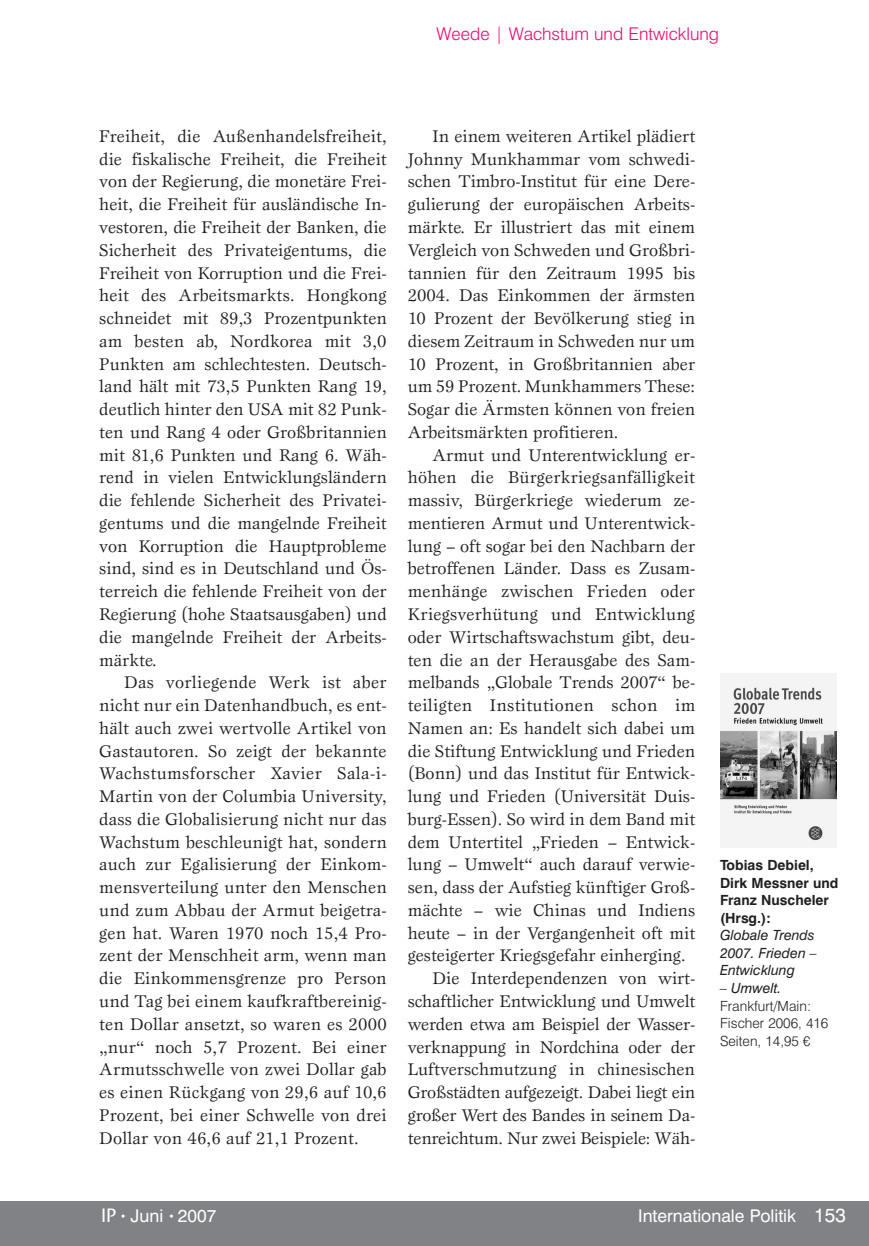
<style>
.page{position:relative;width:869px;height:1246px;background:#fff}
.page>*{position:absolute;margin:0;border:0;box-sizing:border-box;transform-origin:0 0}
.t1{font:17.5px/22.8px "Esprit";color:#231f20;text-align:justify}
.t2{font:17.5px "Swiss 721 BT";color:#fff}
.t3{font:17.5px "Esprit";letter-spacing:.02em;color:#231f20}
.t4{font:300 17.5px "Swiss 721 BT";color:#ed0372}
.t5{font:700 14px/17.5px "Swiss 721 BT";color:#231f20}
.t6{font:italic 14px/17.5px "Swiss 721 BT";color:#231f20}
.t7{font:300 14px/17.5px "Swiss 721 BT";color:#231f20}
.s1{font-family:"ITC Stone Sans";font-weight:500;font-size:19.25px}
.s2{font-size:10.5px}
.s3{font-size:19.25px}
</style>
<div class="page">
<div style="left:0;top:1200px;width:868px;height:45px;background:#808285"></div>
<img style="left:720px;top:673px;width:116px;height:174px">
<p class="t4" style="left:436px;top:23px;width:284px">Weede | Wachstum und Entwicklung</p>
<p class="t1" style="left:99px;top:124px;width:289px">Freiheit, die Außenhandelsfreiheit, die fiskalische Freiheit, die Freiheit von der Regierung, die monetäre Frei&shy;heit, die Freiheit für ausländische In&shy;vestoren, die Freiheit der Banken, die Sicherheit des Privateigentums, die Freiheit von Korruption und die Frei&shy;heit des Arbeitsmarkts. Hongkong schneidet mit 89,3 Prozentpunkten am besten ab, Nordkorea mit 3,0<br>Punkten am schlechtesten. Deutsch&shy;land hält mit 73,5 Punkten Rang 19, deutlich hinter den USA mit 82 Punk&shy;ten und Rang 4 oder Großbritannien mit 81,6 Punkten und Rang 6. Wäh&shy;rend in vielen Entwicklungsländern die fehlende Sicherheit des Privatei&shy;gentums und die mangelnde Freiheit von Korruption die Hauptprobleme sind, sind es in Deutschland und Ös&shy;terreich die fehlende Freiheit von der Regierung (hohe Staatsausgaben) und die mangelnde Freiheit der Arbeits&shy;märkte.</p>
<p class="t1" style="left:99px;top:670px;width:289px;text-indent:25px">Das vorliegende Werk ist aber nicht nur ein Datenhandbuch, es ent&shy;hält auch zwei wertvolle Artikel von Gastautoren. So zeigt der bekannte Wachstumsforscher Xavier Sala-i-Martin von der Columbia University, dass die Globalisierung nicht nur das Wachstum beschleunigt hat, sondern auch zur Egalisierung der Einkom&shy;mensverteilung unter den Menschen und zum Abbau der Armut beigetra&shy;gen hat. Waren 1970 noch 15,4 Pro&shy;zent der Menschheit arm, wenn man die Einkommensgrenze pro Person und Tag bei einem kaufkraftbereinig&shy;ten Dollar ansetzt, so waren es 2000 „nur“ noch 5,7 Prozent. Bei einer Armutsschwelle von zwei Dollar gab es einen Rückgang von 29,6 auf 10,6<br>Prozent, bei einer Schwelle von drei Dollar von 46,6 auf 21,1 Prozent.</p>
<p class="t1" style="left:407px;top:124px;width:289px;text-indent:25px">In einem weiteren Artikel plädiert Johnny Munkhammar vom schwedi&shy;schen Timbro-Institut für eine Dere&shy;gulierung der europäischen Arbeits&shy;märkte. Er illustriert das mit einem Vergleich von Schweden und Großbri&shy;tannien für den Zeitraum 1995 bis 2004. Das Einkommen der ärmsten 10 Prozent der Bevölkerung stieg in diesem Zeitraum in Schweden nur um 10 Prozent, in Großbritannien aber um 59 Prozent. Munkhammers These:<br>Sogar die Ärmsten können von freien Arbeitsmärkten profitieren.</p>
<p class="t1" style="left:432px;top:443px;width:264px">Armut und Unterentwicklung er-</p>
<p class="t1" style="left:407px;top:466px;width:288px">höhen die Bürgerkriegsanfälligkeit</p>
<p class="t1" style="left:407px;top:488px;width:289px">massiv, Bürgerkriege wiederum ze-</p>
<p class="t1" style="left:407px;top:511px;width:289px">mentieren Armut und Unterentwick-</p>
<p class="t1" style="left:407px;top:534px;width:289px">lung – oft sogar bei den Nachbarn der</p>
<p class="t1" style="left:407px;top:557px;width:289px">betroffenen Länder. Dass es Zusam-</p>
<p class="t1" style="left:407px;top:579px;width:289px">menhänge zwischen Frieden oder</p>
<p class="t1" style="left:407px;top:602px;width:289px">Kriegsverhütung und Entwicklung</p>
<p class="t1" style="left:407px;top:625px;width:289px">oder Wirtschaftswachstum gibt, deu-</p>
<p class="t1" style="left:407px;top:648px;width:289px">ten die an der Herausgabe des Sam-</p>
<p class="t1" style="left:407px;top:670px;width:289px">melbands „Globale Trends 2007“ be-</p>
<p class="t3" style="left:407px;top:694px;width:289px">teiligten Institutionen schon im</p>
<p class="t1" style="left:407px;top:716px;width:289px">Namen an: Es handelt sich dabei um</p>
<p class="t1" style="left:407px;top:739px;width:289px">die Stiftung Entwicklung und Frieden</p>
<p class="t1" style="left:407px;top:761px;width:289px">(Bonn) und das Institut für Entwick-</p>
<p class="t1" style="left:407px;top:784px;width:289px">lung und Frieden (Universität Duis-</p>
<p class="t1" style="left:407px;top:807px;width:289px">burg-Essen). So wird in dem Band mit</p>
<p class="t1" style="left:407px;top:830px;width:289px">dem Untertitel „Frieden – Entwick-</p>
<p class="t1" style="left:407px;top:852px;width:289px">lung – Umwelt“ auch darauf verwie-</p>
<p class="t1" style="left:407px;top:875px;width:289px">sen, dass der Aufstieg künftiger Groß-</p>
<p class="t1" style="left:407px;top:898px;width:289px">mächte – wie Chinas und Indiens</p>
<p class="t1" style="left:407px;top:921px;width:289px">heute – in der Vergangenheit oft mit</p>
<p class="t1" style="left:407px;top:943px;width:279px">gesteigerter Kriegsgefahr einherging.</p>
<p class="t1" style="left:432px;top:966px;width:264px">Die Interdependenzen von wirt-</p>
<p class="t1" style="left:407px;top:989px;width:289px">schaftlicher Entwicklung und Umwelt</p>
<p class="t1" style="left:407px;top:1012px;width:289px">werden etwa am Beispiel der Wasser-</p>
<p class="t1" style="left:407px;top:1034px;width:289px">verknappung in Nordchina oder der</p>
<p class="t1" style="left:407px;top:1057px;width:288px">Luftverschmutzung in chinesischen</p>
<p class="t1" style="left:407px;top:1080px;width:289px">Großstädten aufgezeigt. Dabei liegt ein</p>
<p class="t1" style="left:407px;top:1103px;width:289px">großer Wert des Bandes in seinem Da-</p>
<p class="t1" style="left:407px;top:1125px;width:289px">tenreichtum. Nur zwei Beispiele: Wäh-</p>
<p class="t5" style="left:719px;top:856px;width:120px">Tobias Debiel,<br>Dirk Messner und<br>Franz Nuscheler (Hrsg.):</p>
<p class="t6" style="left:719px;top:926px;width:98px">Globale Trends<br>2007. Frieden –<br>Entwicklung</p>
<p class="t6" style="left:719px;top:978px;width:63px">– Umwelt.</p>
<p class="t7" style="left:719px;top:996px;width:110px">Frankfurt/Main:<br>Fischer 2006, 416<br>Seiten, 14,95 €</p>
<p class="t2" style="left:101px;top:1204px;width:117px"><span class="s1">IP</span> <span class="s2">•</span> Juni <span class="s2">•</span> 2007</p>
<p class="t2" style="left:638px;top:1204px;width:209px">Internationale Politik <span class="s3">153</span></p>
</div>
